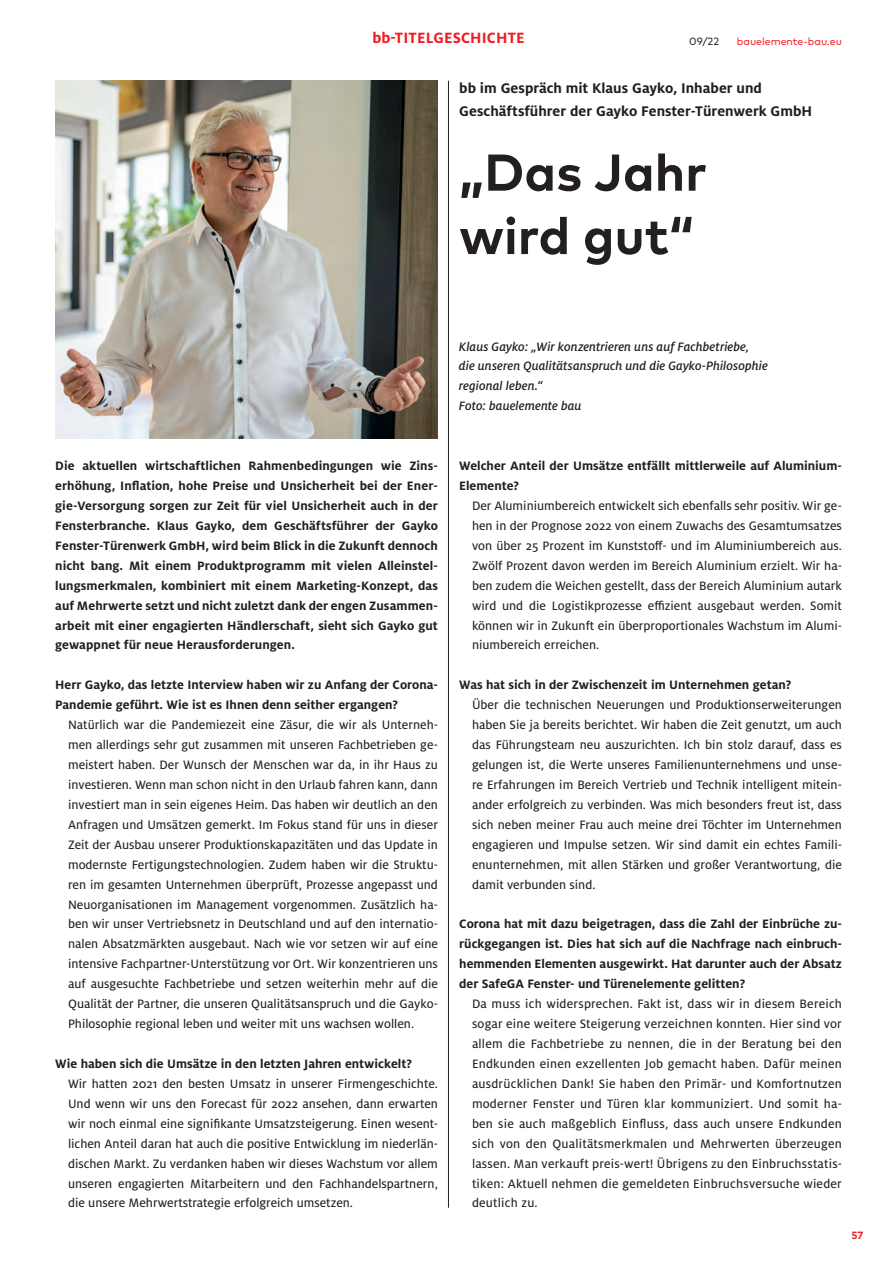
<style>
.page{position:relative;width:893px;height:1263px;background:#fff}
.page>*{position:absolute;margin:0;border:0;box-sizing:border-box;transform-origin:0 0}
.t1{font:700 51.6px/63.3px "Mark Pro";color:#231f20}
.t2{font:700 16.5px "Milo Pro";letter-spacing:.01em;color:#ee1d23}
.t3{font:700 15.45px/22.8px "Milo Pro";color:#231f20}
.t4{font:13.5px/20px "Milo Pro Text";color:#231f20;text-align:justify}
.t5{font:700 13.5px/20px "Milo Pro";color:#231f20;text-align:justify}
.t6{font:italic 500 13.5px/20px "Milo Pro";letter-spacing:.005em;color:#231f20}
.t7{font:10.5px "Mark Pro";color:#ee1d23}
.t8{font:10.5px "Mark Pro";color:#231f20}
.t9{font:700 10.5px "Mark Pro";color:#ee1d23}
</style>
<div class="page">
<hr style="left:448px;top:81px;width:1px;height:1127px;background:#231f20">
<img style="left:55px;top:81px;width:383px;height:357px">
<p class="t2" style="left:372px;top:28px;width:154px">bb-Titelgeschichte</p>
<p class="t8" style="left:689px;top:33px;width:31px">09/22</p>
<p class="t7" style="left:737px;top:33px;width:107px">bauelemente-bau.eu</p>
<p class="t3" style="left:459px;top:77px;width:352px">bb im Gespräch mit Klaus Gayko, I nhaber und<br>Geschäftsführer der Gayko Fenster-Türenwerk GmbH</p>
<h1 class="t1" style="left:459px;top:136px;width:249px">„Das Jahr wird gut“</h1>
<p class="t5" style="left:55px;top:456px;width:384px">Die aktuellen wirtschaftlichen Rahmenbedingungen wie Zins&shy;erhöhung, I nflation, hohe Preise und Unsicherheit bei der Ener&shy;gie-Versorgung sorgen zur Zeit für viel Unsicherheit auch in der Fensterbranche. Klaus Gayko, dem Geschäftsführer der Gayko Fenster-Türenwerk GmbH, wird beim Blick in die Zukunft dennoch nicht bang. Mit einem Produktprogramm mit vielen Alleinstel&shy;lungsmerkmalen, kombiniert mit einem Marketing-Konzept, das auf Mehrwerte setzt und nicht zuletzt dank der engen Zusammen&shy;arbeit mit einer engagierten H ändlerschaft, sieht sich Gayko gut gewappnet für neue Herausforderungen.</p>
<p class="t5" style="left:55px;top:675px;width:384px">H err Gayko, das letzte I nterview haben wir zu Anfang der Corona-<br>Pandemie geführt. Wie ist es I hnen denn seither ergangen?</p>
<p class="t4" style="left:68px;top:715px;width:371px">Natürlich war die Pandemiezeit eine Zäsur, die wir als Unterneh&shy;men allerdings sehr gut zusammen mit unseren Fachbetrieben ge&shy;meistert haben. Der Wunsch der Menschen war da, in ihr Haus zu investieren. Wenn man schon nicht in den Urlaub fahren kann, dann investiert man in sein eigenes Heim. Das haben wir deutlich an den Anfragen und Umsätzen gemerkt. Im Fokus stand für uns in dieser Zeit der Ausbau unserer Produktionskapazitäten und das Update in modernste Fertigungstechnologien. Zudem haben wir die Struktu&shy;ren im gesamten Unternehmen überprüft, Prozesse angepasst und Neuorganisationen im Management vorgenommen. Zusätzlich ha&shy;ben wir unser Vertriebsnetz in Deutschland und auf den internatio&shy;nalen Absatzmärkten ausgebaut. Nach wie vor setzen wir auf eine intensive Fachpartner-Unterstützung vor Ort. Wir konzentrieren uns auf ausgesuchte Fachbetriebe und setzen weiterhin mehr auf die Qualität der Partner, die unseren Qualitätsanspruch und die Gayko-Philosophie regional leben und weiter mit uns wachsen wollen.</p>
<p class="t5" style="left:55px;top:1054px;width:358px">Wie haben sich die Umsätze in den letzten Jahren entwickelt?</p>
<p class="t4" style="left:68px;top:1074px;width:371px">Wir hatten 2021 den besten Umsatz in unserer Firmengeschichte.<br>Und wenn wir uns den Forecast für 2022 ansehen, dann erwarten wir noch einmal eine signifikante Umsatzsteigerung. Einen wesent&shy;lichen Anteil daran hat auch die positive Entwicklung im niederlän&shy;dischen Markt. Zu verdanken haben wir dieses Wachstum vor allem unseren engagierten Mitarbeitern und den Fachhandelspartnern, die unsere Mehrwertstrategie erfolgreich umsetzen.</p>
<p class="t6" style="left:459px;top:336px;width:310px">Klaus Gayko: „Wir konzentrieren uns auf Fachbetriebe, die unseren Qualitätsanspruch und die Gayko-Philosophie regional leben.“<br>Foto: bauelemente bau</p>
<p class="t5" style="left:459px;top:456px;width:384px">Welcher Anteil der Umsätze entfällt mittlerweile auf Aluminium-<br>Elemente?</p>
<p class="t4" style="left:472px;top:496px;width:371px">Der Aluminiumbereich entwickelt sich ebenfalls sehr positiv. Wir ge&shy;hen in der Prognose 2022 von einem Zuwachs des Gesamtumsatzes von über 25 Prozent im Kunststoff- und im Aluminiumbereich aus.<br>Zwölf Prozent davon werden im Bereich Aluminium erzielt. Wir ha&shy;ben zudem die Weichen gestellt, dass der Bereich Aluminium autark wird und die Logistikprozesse effizient ausgebaut werden. Somit können wir in Zukunft ein überproportionales Wachstum im Alumi&shy;niumbereich erreichen.</p>
<p class="t5" style="left:459px;top:675px;width:334px">Was hat sich in der Zwischenzeit im Unternehmen getan?</p>
<p class="t4" style="left:472px;top:695px;width:371px">Über die technischen Neuerungen und Produktionserweiterungen haben Sie ja bereits berichtet. Wir haben die Zeit genutzt, um auch das Führungsteam neu auszurichten. Ich bin stolz darauf, dass es gelungen ist, die Werte unseres Familienunternehmens und unse&shy;re Erfahrungen im Bereich Vertrieb und Technik intelligent mitein&shy;ander erfolgreich zu verbinden. Was mich besonders freut ist, dass sich neben meiner Frau auch meine drei Töchter im Unternehmen engagieren und Impulse setzen. Wir sind damit ein echtes Famili&shy;enunternehmen, mit allen Stärken und großer Verantwortung, die damit verbunden sind.</p>
<p class="t5" style="left:459px;top:914px;width:384px">Corona hat mit dazu beigetragen, dass die Zahl der Einbrüche zu&shy;rückgegangen ist. Dies hat sich auf die Nachfrage nach einbruch&shy;hemmenden Elementen ausgewirkt. Hat darunter auch der Absatz der SafeGA Fenster- und Türenelemente gelitten?</p>
<p class="t4" style="left:472px;top:994px;width:371px">Da muss ich widersprechen. Fakt ist, dass wir in diesem Bereich sogar eine weitere Steigerung verzeichnen konnten. Hier sind vor allem die Fachbetriebe zu nennen, die in der Beratung bei den Endkunden einen exzellenten Job gemacht haben. Dafür meinen ausdrücklichen Dank! Sie haben den Primär- und Komfortnutzen moderner Fenster und Türen klar kommuniziert. Und somit ha&shy;ben sie auch maßgeblich Einfluss, dass auch unsere Endkunden sich von den Qualitätsmerkmalen und Mehrwerten überzeugen lassen. Man verkauft preis-wert! Übrigens zu den Einbruchsstatis&shy;tiken: Aktuell nehmen die gemeldeten Einbruchsversuche wieder deutlich zu.</p>
<p class="t9" style="left:851px;top:1227px;width:13px">57</p>
</div>
